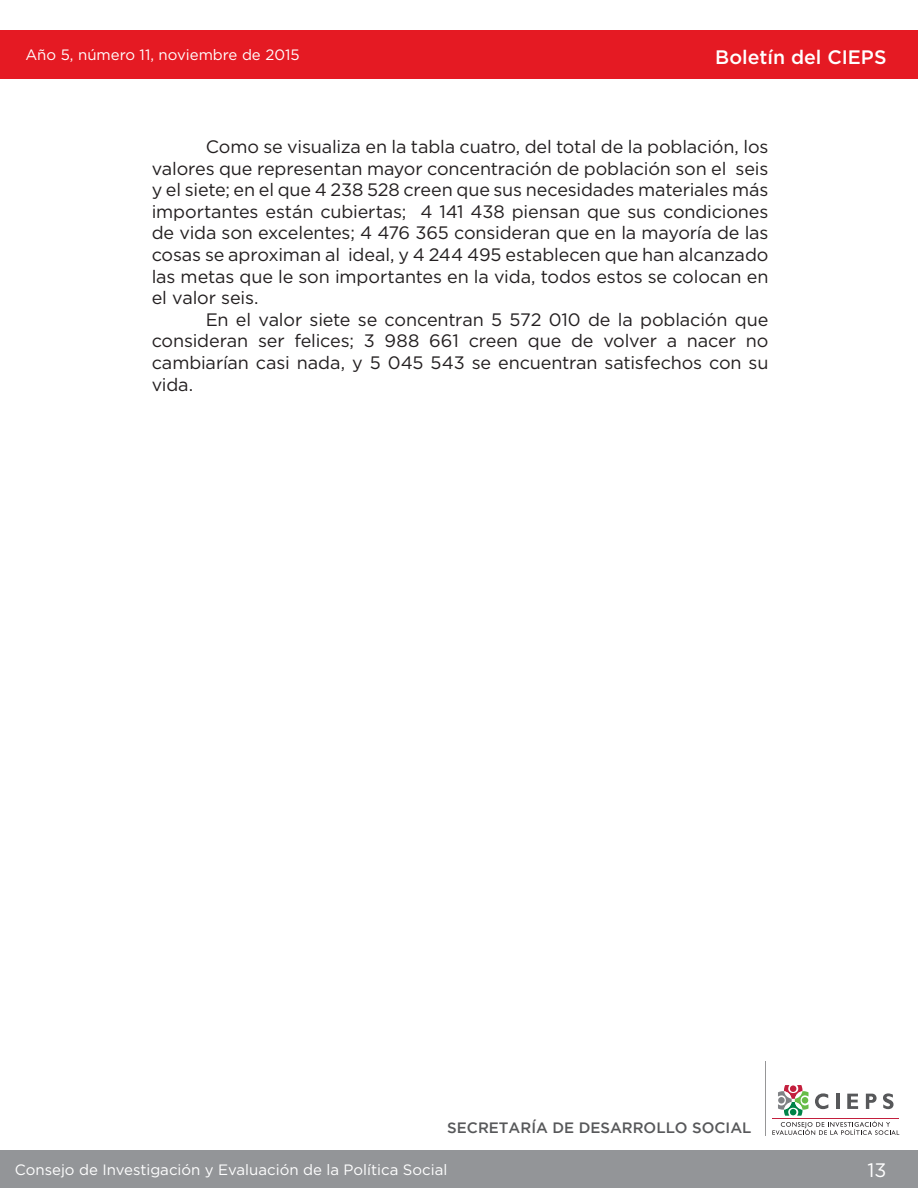
<style>
.page{position:relative;width:918px;height:1188px;background:#fff}
.page>*{position:absolute;margin:0;border:0;box-sizing:border-box;transform-origin:0 0}
.t1{font:500 19.5px "Gotham";color:#fff}
.t2{font:19.5px "Gotham";color:#fff}
.t3{font:18px/21.6px "Gotham";letter-spacing:-.01em;color:#231f20;text-align:justify}
.t4{font:15px "Gotham";color:#fff}
.t5{font:500 15px "Gotham";color:#57585a}
</style>
<div class="page">
<div style="left:0;top:1150px;width:918px;height:38px;background:#939598"></div>
<div style="left:0;top:31px;width:918px;height:48px;background:#e51a23"></div>
<hr style="left:765px;top:1061px;width:1px;height:74px;background:#969697">
<svg style="left:772px;top:1085px;width:127px;height:50px"></svg>
<p class="t4" style="left:25px;top:46px;width:276px">Año 5, número 11, noviembre de 2015</p>
<p class="t1" style="left:715px;top:46px;width:173px">Boletín del CIEPS</p>
<p class="t3" style="left:152px;top:136px;width:618px;text-indent:54px">Como se visualiza en la tabla cuatro, del total de la población, los valores que representan mayor concentración de población son el seis y el siete; en el que 4 238 528 creen que sus necesidades materiales más importantes están cubiertas; 4 141 438 piensan que sus condiciones de vida son excelentes; 4 476 365 consideran que en la mayoría de las cosas se aproximan al ideal, y 4 244 495 establecen que han alcanzado las metas que le son importantes en la vida, todos estos se colocan en el valor seis.</p>
<p class="t3" style="left:152px;top:308px;width:618px;text-indent:54px">En el valor siete se concentran 5 572 010 de la población que consideran ser felices; 3 988 661 creen que de volver a nacer no cambiarían casi nada, y 5 045 543 se encuentran satisfechos con su vida.</p>
<p class="t5" style="left:447px;top:1122px;width:306px">SECRETARÍA DE DESARROLLO SOCIAL</p>
<p class="t4" style="left:15px;top:1161px;width:434px">Consejo de Investigación y Evaluación de la Política Social</p>
<p class="t2" style="left:867px;top:1160px;width:20px">13</p>
</div>
